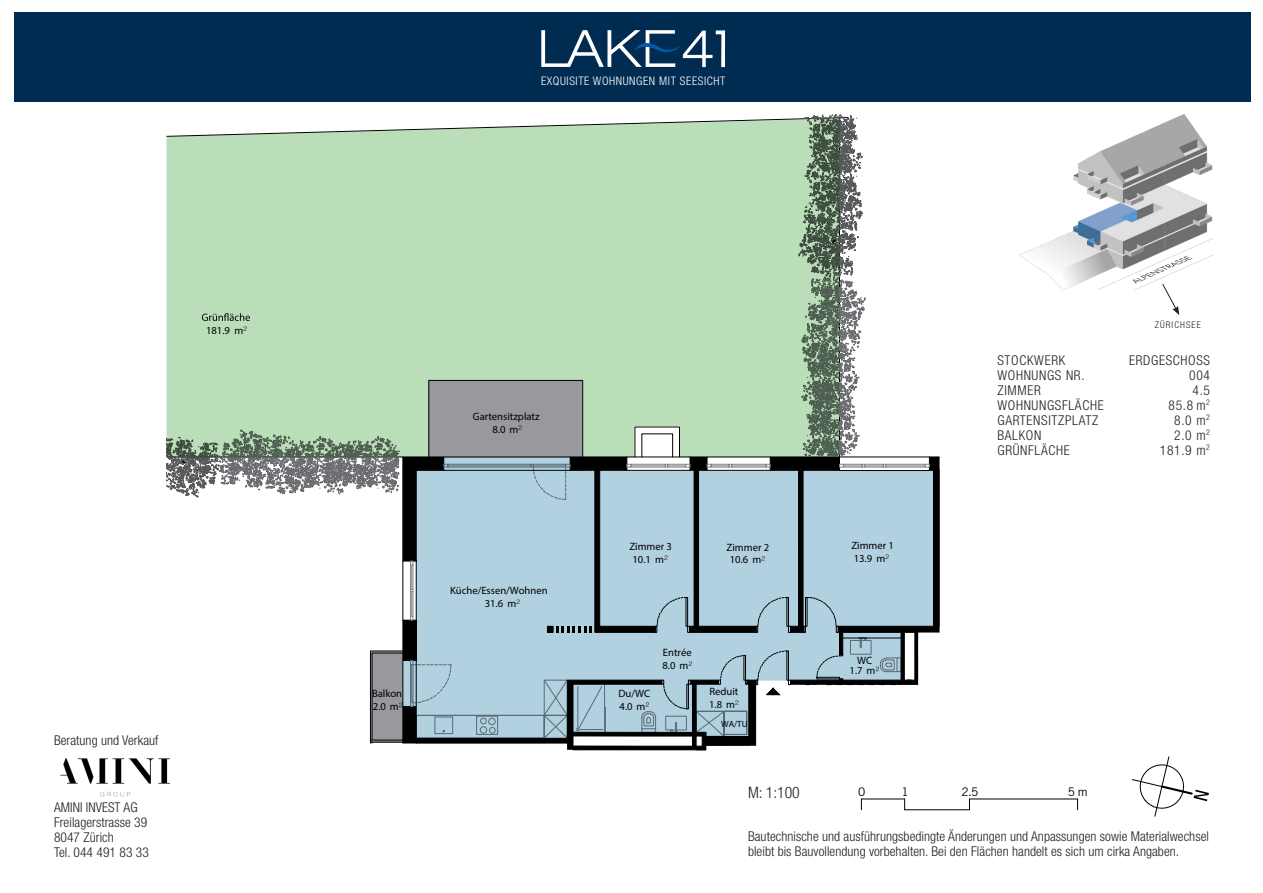
<style>
.page{position:relative;width:1263px;height:893px;background:#fff}
.page>*{position:absolute;margin:0;border:0;box-sizing:border-box;transform-origin:0 0}
.t1{font:300 condensed 15.75px "Helvetica Neue LT Std";color:#231f20}
.t2{font:300 condensed 13.5px/15px "Helvetica Neue LT Std";letter-spacing:.005em;color:#231f20}
.t3{font:300 condensed 13.5px "Helvetica Neue LT Std";letter-spacing:.05em;color:#231f20}
.t4{font:300 condensed 11.85px "Helvetica Neue LT Std";letter-spacing:.05em;color:#fff}
.t5{font:11.85px "Trade Gothic";color:#000}
.t6{font:300 10.65px/12.6px "Swiss 721 BT";color:#000001}
.t7{font:300 condensed 9.3px "Helvetica Neue LT Std";letter-spacing:.12em;color:#231f20}
.t8{font:300 9px "Swiss 721 BT";color:#000001}
</style>
<div class="page">
<div style="left:14px;top:12px;width:1237px;height:90px;background:#012c52"></div>
<img style="left:60px;top:758px;width:110px;height:39px">
<svg style="left:1131px;top:756px;width:78px;height:61px"></svg>
<hr style="left:861px;top:799px;width:44px;height:1px;background:#000">
<hr style="left:905px;top:809px;width:64px;height:1px;background:#000">
<hr style="left:969px;top:799px;width:108px;height:1px;background:#000">
<svg style="left:541px;top:30px;width:184px;height:37px"></svg>
<img style="left:1019px;top:114px;width:194px;height:175px">
<svg style="left:1162px;top:284px;width:17px;height:31px"></svg>
<svg style="left:166px;top:114px;width:773px;height:637px"></svg>
<p class="t6" style="left:206px;top:324px;width:39px">181.9 m</p>
<p class="t2" style="left:54px;top:733px;width:106px">Beratung und Verkauf</p>
<p class="t2" style="left:54px;top:799px;width:96px">AMINI INVEST AG<br>Freilagerstrasse 39<br>8047 Zürich<br>Tel. 044 491 83 33</p>
<p class="t4" style="left:541px;top:74px;width:186px">EXQUISITE WOHNUNGEN MIT SEESICHT</p>
<p class="t6" style="left:473px;top:410px;width:68px;text-align:center">Gartensitzplatz<br>8.0 m</p>
<p class="t6" style="left:372px;top:687px;width:32px">Balkon<br>2.0 m</p>
<p class="t6" style="left:450px;top:584px;width:99px;text-align:center">Küche/Essen/Wohnen<br>31.6 m</p>
<p class="t7" style="left:1155px;top:319px;width:48px">ZÜRICHSEE</p>
<p class="t3" style="left:997px;top:352px;width:69px">STOCKWERK</p>
<p class="t3" style="left:1129px;top:352px;width:82px">ERDGESCHOSS</p>
<p class="t3" style="left:997px;top:367px;width:89px">WOHNUNGS NR.</p>
<p class="t2" style="left:1189px;top:367px;width:22px">004</p>
<p class="t2" style="left:997px;top:382px;width:45px">ZIMMER</p>
<p class="t2" style="left:1192px;top:382px;width:19px">4.5</p>
<p class="t3" style="left:997px;top:397px;width:108px">WOHNUNGSFLÄCHE</p>
<p class="t2" style="left:1168px;top:397px;width:43px">85.8 m<sup>2</sup></p>
<p class="t3" style="left:997px;top:412px;width:102px">GARTENSITZPLATZ</p>
<p class="t2" style="left:1174px;top:412px;width:37px">8.0 m<sup>2</sup></p>
<p class="t2" style="left:997px;top:427px;width:45px">BALKON</p>
<p class="t2" style="left:1174px;top:427px;width:37px">2.0 m<sup>2</sup></p>
<p class="t3" style="left:997px;top:442px;width:74px">GRÜNFLÄCHE</p>
<p class="t2" style="left:1160px;top:442px;width:52px">181.9 m<sup>2</sup></p>
<p class="t6" style="left:629px;top:540px;width:44px">Zimmer 3<br>10.1 m</p>
<p class="t6" style="left:726px;top:540px;width:44px">Zimmer 2<br>10.6 m</p>
<p class="t6" style="left:851px;top:539px;width:44px">Zimmer 1<br>13.9 m</p>
<p class="t6" style="left:618px;top:687px;width:33px">Du/WC<br>4.0 m</p>
<p class="t6" style="left:662px;top:646px;width:31px">Entrée<br>8.0 m</p>
<p class="t6" style="left:709px;top:684px;width:31px">Reduit<br>1.8 m</p>
<p class="t8" style="left:721px;top:719px;width:28px">WA/TU</p>
<p class="t6" style="left:850px;top:655px;width:27px;line-height:10.4px;text-align:center">WC<br>1.7 m</p>
<p class="t1" style="left:748px;top:783px;width:53px">M: 1:100</p>
<p class="t5" style="left:858px;top:785px;width:9px">0</p>
<p class="t5" style="left:901px;top:785px;width:9px">1</p>
<p class="t5" style="left:961px;top:785px;width:19px">2.5</p>
<p class="t5" style="left:1068px;top:785px;width:21px">5m</p>
<p class="t2" style="left:748px;top:829px;width:462px">Bautechnische und ausführungsbedingte Änderungen und Anpassungen sowie Materialwechsel bleibt bis Bauvollendung vorbehalten. Bei den Flächen handelt es sich um cirka Angaben.</p>
</div>
